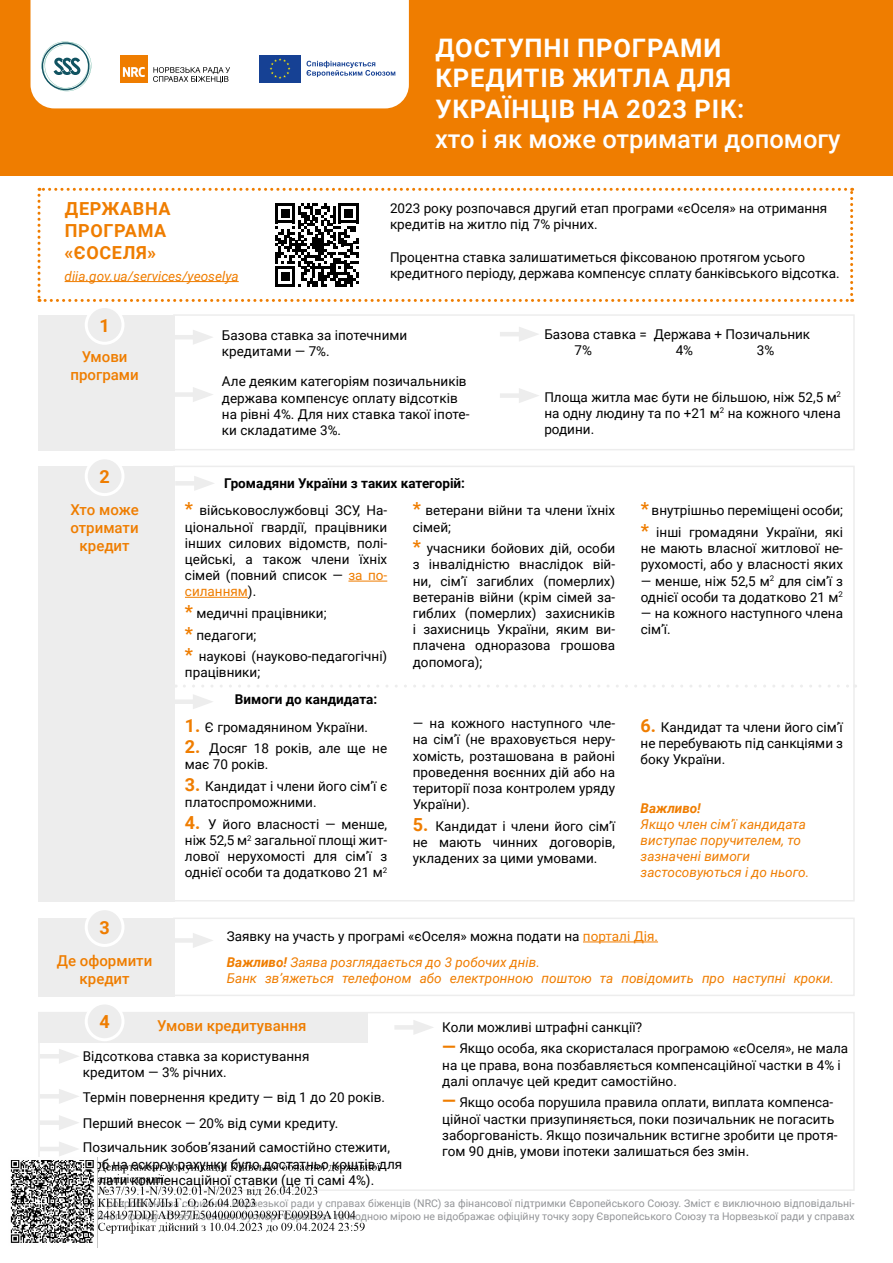
<style>
.page{position:relative;width:893px;height:1263px;background:#fff}
.page>*{position:absolute;margin:0;border:0;box-sizing:border-box;transform-origin:0 0}
.t1{font:700 25.5px/30.6px "Roboto";letter-spacing:.035em;color:#fff}
.t2{font:500 25.5px "Roboto";color:#fff}
.t3{font:700 18px/21.6px "Roboto";letter-spacing:.035em;color:#ef7d00}
.t4{font:500 15px/18px "Roboto";color:#ef7d00;text-align:center}
.t5{font:13.5px/16.2px "Roboto";color:#000}
.t6{font:italic 13.5px/16.2px "Roboto";color:#ef7d00}
.t7{font:700 13.5px "Roboto";color:#000}
.t8{font:italic 700 13.5px "Roboto";color:#ef7d00}
.t9{font:10.5px/12.6px "Roboto";color:#939598}
.s1{font-weight:700;font-size:18px;color:#ef7d00}
.s2{color:#ef7d00}
.s3{font-weight:700;font-style:italic;color:#ef7d00}
.s4{font-style:italic;color:#ef7d00}
</style>
<div class="page">
<div style="left:0;top:0;width:893px;height:175px;background:#ef7d00"></div>
<div style="left:38px;top:918px;width:137px;height:78px;background:#ededed"></div>
<div style="left:173px;top:917px;width:682px;height:79px;border:2px solid #ededed"></div>
<hr style="left:583px;top:942px;width:75px;height:1px;background:#ef7d00">
<div style="left:86px;top:909px;width:37px;height:36px;background:#ededed;border-radius:50%"></div>
<div style="left:85px;top:907px;width:39px;height:40px;border:3px solid #fff;border-radius:50%"></div>
<div style="left:174px;top:938px;width:27px;height:5px;background:#ededed"></div>
<svg style="left:193px;top:933px;width:20px;height:15px"></svg>
<div style="left:38px;top:1012px;width:330px;height:31px;background:#ededed"></div>
<div style="left:38px;top:1012px;width:817px;height:179px;border:2px solid #ededed"></div>
<div style="left:86px;top:1003px;width:37px;height:37px;background:#ededed;border-radius:50%"></div>
<div style="left:85px;top:1001px;width:39px;height:40px;border:3px solid #fff;border-radius:50%"></div>
<hr style="left:40px;top:1054px;width:27px;height:4px;background:#ededed">
<svg style="left:59px;top:1049px;width:20px;height:15px"></svg>
<hr style="left:40px;top:1094px;width:27px;height:4px;background:#ededed">
<svg style="left:59px;top:1089px;width:20px;height:15px"></svg>
<div style="left:40px;top:1120px;width:27px;height:5px;background:#ededed"></div>
<svg style="left:59px;top:1115px;width:20px;height:15px"></svg>
<hr style="left:40px;top:1147px;width:27px;height:4px;background:#ededed">
<svg style="left:59px;top:1142px;width:19px;height:14px"></svg>
<div style="left:394px;top:1025px;width:28px;height:5px;background:#ededed"></div>
<svg style="left:413px;top:1020px;width:20px;height:14px"></svg>
<div style="left:38px;top:315px;width:137px;height:135px;background:#ededed"></div>
<div style="left:173px;top:314px;width:682px;height:136px;border:2px solid #ededed"></div>
<div style="left:86px;top:306px;width:37px;height:37px;background:#ededed;border-radius:50%"></div>
<div style="left:85px;top:305px;width:39px;height:40px;border:3px solid #fff;border-radius:50%"></div>
<hr style="left:174px;top:335px;width:27px;height:4px;background:#ededed">
<svg style="left:193px;top:330px;width:20px;height:14px"></svg>
<div style="left:174px;top:392px;width:27px;height:5px;background:#ededed"></div>
<svg style="left:193px;top:387px;width:20px;height:15px"></svg>
<hr style="left:500px;top:332px;width:27px;height:4px;background:#ededed">
<svg style="left:519px;top:327px;width:20px;height:14px"></svg>
<div style="left:500px;top:393px;width:27px;height:5px;background:#ededed"></div>
<svg style="left:519px;top:388px;width:20px;height:15px"></svg>
<div style="left:38px;top:466px;width:137px;height:435px;background:#ededed"></div>
<div style="left:173px;top:466px;width:682px;height:435px;border:2px solid #ededed"></div>
<hr style="left:348px;top:581px;width:39px;height:1px;background:#ef7d00">
<hr style="left:185px;top:597px;width:63px;height:1px;background:#ef7d00">
<div style="left:86px;top:458px;width:37px;height:37px;background:#ededed;border-radius:50%"></div>
<div style="left:85px;top:456px;width:39px;height:40px;border:3px solid #fff;border-radius:50%"></div>
<div style="left:175px;top:481px;width:27px;height:5px;background:#ededed"></div>
<svg style="left:194px;top:476px;width:20px;height:15px"></svg>
<div style="left:174px;top:699px;width:27px;height:5px;background:#ededed"></div>
<svg style="left:193px;top:694px;width:20px;height:15px"></svg>
<svg style="left:184px;top:684px;width:672px;height:3px"></svg>
<svg style="left:38px;top:188px;width:815px;height:114px"></svg>
<svg style="left:31px;top:0;width:378px;height:108px;background:#f1f1f1"></svg>
<img style="left:10px;top:1158px;width:466px;height:90px">
<h2 class="t3" style="left:65px;top:198px;width:108px">ДЕРЖАВНА<br>ПРОГРАМА «ЄОСЕЛЯ»</h2>
<p class="t6" style="left:65px;top:267px;width:176px">diia.gov.ua/services/yeoselya</p>
<h1 class="t1" style="left:436px;top:31px;width:310px">ДОСТУПНІ ПРОГРАМИ<br>КРЕДИТІВ ЖИТЛА ДЛЯ<br>УКРАЇНЦІВ НА 2023 РІК:</h1>
<h1 class="t2" style="left:435px;top:121px;width:407px">хто і як може отримати допомогу</h1>
<p class="t5" style="left:390px;top:200px;width:439px">2023 року розпочався другий етап програми «єОселя» на отримання кредитів на житло під 7% річних.</p>
<p class="t5" style="left:390px;top:248px;width:451px">Процентна ставка залишатиметься фіксованою протягом усього кредитного періоду, держава компенсує сплату банківського відсотка.</p>
<h2 class="t3" style="left:99px;top:314px;width:12px">1</h2>
<p class="t4" style="left:70px;top:347px;width:70px">Умови програми</p>
<h2 class="t3" style="left:99px;top:465px;width:12px">2</h2>
<p class="t4" style="left:70px;top:500px;width:70px">Хто може отримати кредит</p>
<h2 class="t3" style="left:99px;top:916px;width:12px">3</h2>
<p class="t4" style="left:57px;top:951px;width:97px">Де оформити кредит</p>
<p class="t5" style="left:222px;top:326px;width:187px">Базова ставка за іпотечними кредитами — 7%.</p>
<p class="t5" style="left:222px;top:373px;width:249px">Але деяким категоріям позичальників держава компенсує оплату відсотків на рівні 4%. Для них ставка такої іпоте&shy;ки складатиме 3%.</p>
<p class="t7" style="left:224px;top:474px;width:242px">Громадяни України з таких категорій:</p>
<p class="t5" style="left:574px;top:325px;width:237px;text-indent:-30px">Базова ставка = Держава + Позичальник<br>7%</p>
<p class="t5" style="left:676px;top:342px;width:19px">4%</p>
<p class="t5" style="left:757px;top:342px;width:19px">3%</p>
<p class="t5" style="left:544px;top:388px;width:298px;text-align:justify">Площа житла має бути не більшою, ніж 52,5 м<sup>2 </sup>на одну людину та по +21 м<sup>2</sup> на кожного члена родини.</p>
<p class="t5" style="left:185px;top:502px;width:204px;text-align:justify"><span class="s1">*</span> військовослужбовці ЗСУ, На&shy;ціональної гвардії, працівники інших силових відомств, полі&shy;цейські, а також члени їхніх сімей (повний список — <span class="s2">за по&shy;силанням</span>).</p>
<p class="t5" style="left:185px;top:602px;width:204px;line-height:21.6px"><span class="s1">*</span> медичні працівники;<br><span class="s1">*</span> педагоги;<br><span class="s1">*</span> наукові (науково-педагогічні)</p>
<p class="t5" style="left:185px;top:664px;width:77px">працівники;</p>
<p class="t7" style="left:235px;top:690px;width:144px">Вимоги до кандидата:</p>
<p class="t5" style="left:185px;top:718px;width:185px"><span class="s1">1.</span> Є громадянином України.</p>
<p class="t5" style="left:185px;top:740px;width:204px"><span class="s1">2.</span> Досяг 18 років, але ще не має 70 років.</p>
<p class="t5" style="left:185px;top:778px;width:204px"><span class="s1">3.</span> Кандидат і члени його сім’ї є платоспроможними.</p>
<p class="t5" style="left:185px;top:815px;width:204px;text-align:justify"><span class="s1">4.</span> У його власності — менше, ніж 52,5 м<sup>2</sup> загальної площі жит&shy;лової нерухомості для сім’ї з однієї особи та додатково 21 м<sup>2</sup></p>
<p class="t5" style="left:413px;top:502px;width:204px"><span class="s1">*</span> ветерани війни та члени їхніх сімей;</p>
<p class="t5" style="left:413px;top:540px;width:204px;text-align:justify"><span class="s1">*</span> учасники бойових дій, особи з інвалідністю внаслідок вій&shy;ни, сім’ї загиблих (померлих) ветеранів війни (крім сімей за&shy;гиблих (померлих) захисників і захисниць України, яким ви&shy;плачена одноразова грошова допомога);</p>
<p class="t5" style="left:413px;top:715px;width:204px;text-align:justify">— на кожного наступного чле&shy;на сім’ї (не враховується неру&shy;хомість, розташована в районі проведення воєнних дій або на території поза контролем уряду України).</p>
<p class="t5" style="left:413px;top:817px;width:204px;text-align:justify"><span class="s1">5.</span> Кандидат і члени його сім’ї не мають чинних договорів, укладених за цими умовами.</p>
<p class="t5" style="left:641px;top:499px;width:204px;line-height:21.6px"><span class="s1">*</span> внутрішньо переміщені особи; <span class="s1">*</span> інші громадяни України, які</p>
<p class="t5" style="left:641px;top:540px;width:204px">не мають власної житлової не&shy;рухомості, або у власності яких</p>
<p class="t5" style="left:641px;top:572px;width:204px">— менше, ніж 52,5 м<sup>2</sup> для сім’ї з однієї особи та додатково 21 м<sup>2</sup></p>
<p class="t5" style="left:641px;top:604px;width:204px">— на кожного наступного члена сім’ї.</p>
<p class="t5" style="left:641px;top:718px;width:204px;text-align:justify"><span class="s1">6.</span> Кандидат та члени його сім’ї не перебувають під санкціями з боку України.</p>
<p class="t8" style="left:641px;top:798px;width:62px">Важливо!</p>
<p class="t6" style="left:641px;top:815px;width:170px">Якщо член сім’ї кандидата виступає поручителем, то зазначені вимоги застосовуються і до нього.</p>
<p class="t5" style="left:227px;top:923px;width:433px;line-height:26px">Заявку на участь у програмі «єОселя» можна подати на <span class="s2">порталі Дія.<br></span><span class="s3">Важливо!</span> <span class="s4">Заява розглядається до 3 робочих днів.</span></p>
<p class="t6" style="left:227px;top:970px;width:609px">Банк звʼяжеться телефоном або електронною поштою та повідомить про наступні кроки.</p>
<h2 class="t3" style="left:99px;top:1010px;width:12px">4</h2>
<p class="t4" style="left:157px;top:1016px;width:151px">Умови кредитування</p>
<p class="t5" style="left:83px;top:1047px;width:228px">Відсоткова ставка за користування кредитом — 3% річних.</p>
<p class="t5" style="left:83px;top:1083px;width:304px;line-height:26.4px">Термін повернення кредиту — від 1 до 20 років.<br>Перший внесок — 20% від суми кредиту.</p>
<p class="t5" style="left:83px;top:1139px;width:321px">Позичальник зобов’язаний самостійно стежити, щоб на ескроу-рахунку було достатньо коштів для оплати компенсаційної ставки (це ті самі 4%).</p>
<p class="t5" style="left:442px;top:1018px;width:201px">Коли можливі штрафні санкції?</p>
<p class="t5" style="left:442px;top:1040px;width:408px"><span class="s1">—</span> Якщо особа, яка скористалася програмою «єОселя», не мала на це права, вона позбавляється компенсаційної частки в 4% і далі оплачує цей кредит самостійно.</p>
<p class="t5" style="left:442px;top:1094px;width:397px"><span class="s1">—</span> Якщо особа порушила правила оплати, виплата компенса&shy;ційної частки призупиняється, поки позичальник не погасить заборгованість. Якщо позичальник встигне зробити це протя&shy;гом 90 днів, умови іпотеки залишаться без змін.</p>
<p class="t9" style="left:38px;top:1197px;width:818px">Цей матеріал розроблено за сприяння Норвезької ради у справах біженців (NRC) за фінансової підтримки Європейського Союзу. Зміст є виключною відповідальні&shy;стю Благодійного фонду «Стабілізейшен Суппорт Сервісез» та жодною мірою не відображає офіційну точку зору Європейського Союзу та Норвезької ради у справах</p>
</div>
